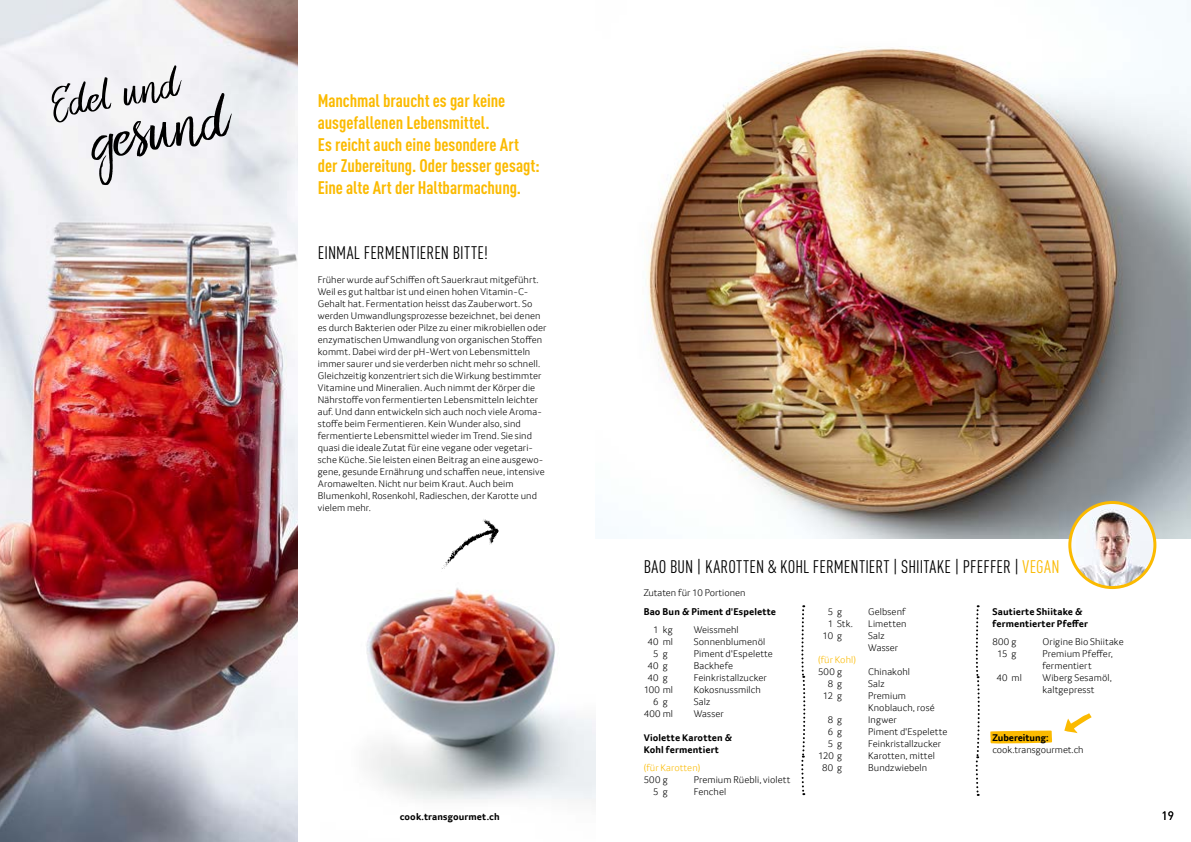
<style>
.page{position:relative;width:1191px;height:842px;background:#fff}
.page>*{position:absolute;margin:0;border:0;box-sizing:border-box;transform-origin:0 0}
.handfont{font:68px "Transgourmet Handfont";color:#000}
.handfont-2{font:48px "Transgourmet Handfont";color:#000}
.Titel_Redaktion{font:700 condensed 18px/21.6px "DIN Pro";letter-spacing:-.005em;color:#fbba00}
.Titel_Redaktion-2{font:condensed 18px "DIN Pro";letter-spacing:.005em;color:#000}
.t1{font:12px "DIN Pro";color:#000}
.Fliesstext_Redaktion{font:300 10px/12px "Transgourmet";letter-spacing:.01em;color:#000}
.Fliesstext_Redaktion-2{font:700 10px/12px "Transgourmet";letter-spacing:.015em;color:#000}
.Fliesstext_Redaktion-3{font:300 10px "Transgourmet";letter-spacing:.005em;color:#fbba00}
.grundtext_d{font:300 10px "Transgourmet";color:#000}
.grundtext_d-2{font:700 10px "Transgourmet";color:#000}
.s1{color:#fbba00}
</style>
<div class="page">
<img style="left:366px;top:588px;width:229px;height:214px">
<img style="left:647px;top:0;width:544px;height:539px">
<img style="left:0;top:0;width:298px;height:842px">
<svg style="left:990px;top:730px;width:62px;height:14px"></svg>
<svg style="left:801px;top:605px;width:4px;height:190px"></svg>
<svg style="left:975px;top:605px;width:5px;height:191px"></svg>
<svg style="left:1064px;top:713px;width:27px;height:20px"></svg>
<svg style="left:442px;top:519px;width:57px;height:50px"></svg>
<img style="left:1069px;top:502px;width:85px;height:85px;border-radius:43px">
<div style="left:1068px;top:501px;width:88px;height:88px;border:3px solid #fbba00;border-radius:50%"></div>
<p class="handfont-2" style="left:50px;top:77px;width:129px;rotate:-10deg">Edel und</p>
<p class="handfont" style="left:90px;top:102px;width:136px;rotate:-10deg">gesund</p>
<p class="Titel_Redaktion" style="left:318px;top:89px;width:189px">Manchmal braucht es gar keine</p>
<p class="Titel_Redaktion" style="left:318px;top:110px;width:173px">ausgefallenen Lebensmittel.</p>
<p class="Titel_Redaktion" style="left:318px;top:132px;width:203px">Es reicht auch eine besondere Art</p>
<p class="Titel_Redaktion" style="left:318px;top:153px;width:223px">der Zubereitung. Oder besser gesagt:<br>Eine alte Art der Haltbarmachung.</p>
<p class="Titel_Redaktion-2" style="left:318px;top:239px;width:171px">EINMAL FERMENTIEREN BITTE!</p>
<p class="Fliesstext_Redaktion" style="left:318px;top:273px;width:222px">Früher wurde auf Schiffen oft Sauerkraut mitgeführt.<br>Weil es gut haltbar ist und einen hohen Vitamin-C-</p>
<p class="Fliesstext_Redaktion" style="left:318px;top:297px;width:230px">Gehalt hat. Fermentation heisst das Zauberwort. So werden Umwandlungsprozesse bezeichnet, bei denen es durch Bakterien oder Pilze zu einer mikrobiellen oder enzymatischen Umwandlung von organischen Stoffen kommt. Dabei wird der pH-Wert von Lebensmitteln immer saurer und sie verderben nicht mehr so schnell.<br>Gleichzeitig konzentriert sich die Wirkung bestimmter Vitamine und Mineralien. Auch nimmt der Körper die Nährstoffe von fermentierten Lebensmitteln leichter auf. Und dann entwickeln sich auch noch viele Aroma&shy;stoffe beim Fermentieren. Kein Wunder also, sind fermentierte Lebensmittel wieder im Trend. Sie sind quasi die ideale Zutat für eine vegane oder vegetari&shy;sche Küche. Sie leisten einen Beitrag an eine ausgewo&shy;gene, gesunde Ernährung und schaffen neue, intensive Aromawelten. Nicht nur beim Kraut. Auch beim Blumenkohl, Rosenkohl, Radieschen, der Karotte und vielem mehr.</p>
<p class="Titel_Redaktion-2" style="left:644px;top:554px;width:417px">BAO BUN | KAROTTEN &amp; KOHL FERMENTIERT | SHIITAKE | PFEFFER | <span class="s1">VEGAN</span></p>
<p class="Fliesstext_Redaktion" style="left:643px;top:586px;width:103px">Zutaten für 10 Portionen</p>
<p class="Fliesstext_Redaktion-2" style="left:643px;top:605px;width:134px">Bao Bun &amp; Piment d'Espelette</p>
<p class="Fliesstext_Redaktion" style="left:653px;top:623px;width:21px">1 kg</p>
<p class="Fliesstext_Redaktion" style="left:693px;top:623px;width:46px">Weissmehl</p>
<p class="Fliesstext_Redaktion" style="left:647px;top:635px;width:27px">40 ml</p>
<p class="Fliesstext_Redaktion" style="left:693px;top:635px;width:73px">Sonnenblumenöl</p>
<p class="Fliesstext_Redaktion" style="left:653px;top:647px;width:16px">5 g</p>
<p class="Fliesstext_Redaktion" style="left:693px;top:647px;width:81px">Piment d'Espelette</p>
<p class="Fliesstext_Redaktion" style="left:647px;top:659px;width:22px">40 g</p>
<p class="Fliesstext_Redaktion" style="left:693px;top:659px;width:41px">Backhefe</p>
<p class="Fliesstext_Redaktion" style="left:647px;top:671px;width:22px">40 g</p>
<p class="Fliesstext_Redaktion" style="left:693px;top:671px;width:75px">Feinkristallzucker</p>
<p class="Fliesstext_Redaktion" style="left:643px;top:683px;width:31px">100 ml</p>
<p class="Fliesstext_Redaktion" style="left:693px;top:683px;width:69px">Kokosnussmilch</p>
<p class="Fliesstext_Redaktion" style="left:653px;top:695px;width:16px">6 g</p>
<p class="Fliesstext_Redaktion" style="left:693px;top:695px;width:18px">Salz</p>
<p class="Fliesstext_Redaktion" style="left:643px;top:707px;width:31px">400 ml</p>
<p class="Fliesstext_Redaktion" style="left:693px;top:707px;width:32px">Wasser</p>
<p class="Fliesstext_Redaktion-2" style="left:643px;top:731px;width:90px">Violette Karotten &amp;<br>Kohl fermentiert</p>
<p class="Fliesstext_Redaktion-3" style="left:643px;top:761px;width:58px">(für Karotten)</p>
<p class="Fliesstext_Redaktion" style="left:643px;top:773px;width:26px">500 g</p>
<p class="Fliesstext_Redaktion" style="left:693px;top:773px;width:98px">Premium Rüebli, violett</p>
<p class="Fliesstext_Redaktion" style="left:653px;top:785px;width:16px">5 g</p>
<p class="Fliesstext_Redaktion" style="left:693px;top:785px;width:34px">Fenchel</p>
<p class="Fliesstext_Redaktion-2" style="left:992px;top:605px;width:91px">Sautierte Shiitake &amp;</p>
<p class="Fliesstext_Redaktion-2" style="left:992px;top:617px;width:97px">fermentierter Pfeffer</p>
<p class="Fliesstext_Redaktion" style="left:992px;top:635px;width:26px">800 g</p>
<p class="Fliesstext_Redaktion" style="left:1042px;top:635px;width:83px">Origine Bio Shiitake</p>
<p class="Fliesstext_Redaktion" style="left:997px;top:647px;width:21px">15 g</p>
<p class="Fliesstext_Redaktion" style="left:1042px;top:647px;width:72px">Premium Pfeffer,</p>
<p class="Fliesstext_Redaktion" style="left:1042px;top:659px;width:51px">fermentiert</p>
<p class="Fliesstext_Redaktion" style="left:996px;top:671px;width:27px">40 ml</p>
<p class="Fliesstext_Redaktion" style="left:1042px;top:671px;width:71px">Wiberg Sesamöl,</p>
<p class="Fliesstext_Redaktion" style="left:1042px;top:683px;width:54px">kaltgepresst</p>
<p class="grundtext_d-2" style="left:992px;top:731px;width:58px">Zubereitung:</p>
<p class="grundtext_d" style="left:992px;top:743px;width:93px">cook.transgourmet.ch</p>
<p class="Fliesstext_Redaktion" style="left:827px;top:605px;width:16px">5 g</p>
<p class="Fliesstext_Redaktion" style="left:868px;top:605px;width:39px">Gelbsenf</p>
<p class="Fliesstext_Redaktion" style="left:827px;top:617px;width:27px">1 Stk.</p>
<p class="Fliesstext_Redaktion" style="left:868px;top:617px;width:40px">Limetten</p>
<p class="Fliesstext_Redaktion" style="left:822px;top:629px;width:21px">10 g</p>
<p class="Fliesstext_Redaktion" style="left:868px;top:629px;width:18px">Salz</p>
<p class="Fliesstext_Redaktion" style="left:868px;top:641px;width:32px">Wasser</p>
<p class="Fliesstext_Redaktion-3" style="left:818px;top:654px;width:40px">(für Kohl)</p>
<p class="Fliesstext_Redaktion" style="left:818px;top:665px;width:26px">500 g</p>
<p class="Fliesstext_Redaktion" style="left:868px;top:665px;width:43px">Chinakohl</p>
<p class="Fliesstext_Redaktion" style="left:827px;top:677px;width:16px">8 g</p>
<p class="Fliesstext_Redaktion" style="left:868px;top:677px;width:18px">Salz</p>
<p class="Fliesstext_Redaktion" style="left:823px;top:689px;width:21px">12 g</p>
<p class="Fliesstext_Redaktion" style="left:868px;top:689px;width:39px">Premium</p>
<p class="Fliesstext_Redaktion" style="left:868px;top:701px;width:68px">Knoblauch, rosé</p>
<p class="Fliesstext_Redaktion" style="left:827px;top:713px;width:16px">8 g</p>
<p class="Fliesstext_Redaktion" style="left:868px;top:713px;width:30px">Ingwer</p>
<p class="Fliesstext_Redaktion" style="left:827px;top:725px;width:16px">6 g</p>
<p class="Fliesstext_Redaktion" style="left:868px;top:725px;width:81px">Piment d'Espelette</p>
<p class="Fliesstext_Redaktion" style="left:827px;top:737px;width:16px">5 g</p>
<p class="Fliesstext_Redaktion" style="left:868px;top:737px;width:75px">Feinkristallzucker</p>
<p class="Fliesstext_Redaktion" style="left:818px;top:749px;width:26px">120 g</p>
<p class="Fliesstext_Redaktion" style="left:868px;top:749px;width:68px">Karotten, mittel</p>
<p class="Fliesstext_Redaktion" style="left:822px;top:761px;width:22px">80 g</p>
<p class="Fliesstext_Redaktion" style="left:868px;top:761px;width:61px">Bundzwiebeln</p>
<p class="Fliesstext_Redaktion-2" style="left:400px;top:810px;width:101px">cook.transgourmet.ch</p>
<p class="t1" style="left:1161px;top:806px;width:14px">19</p>
</div>
